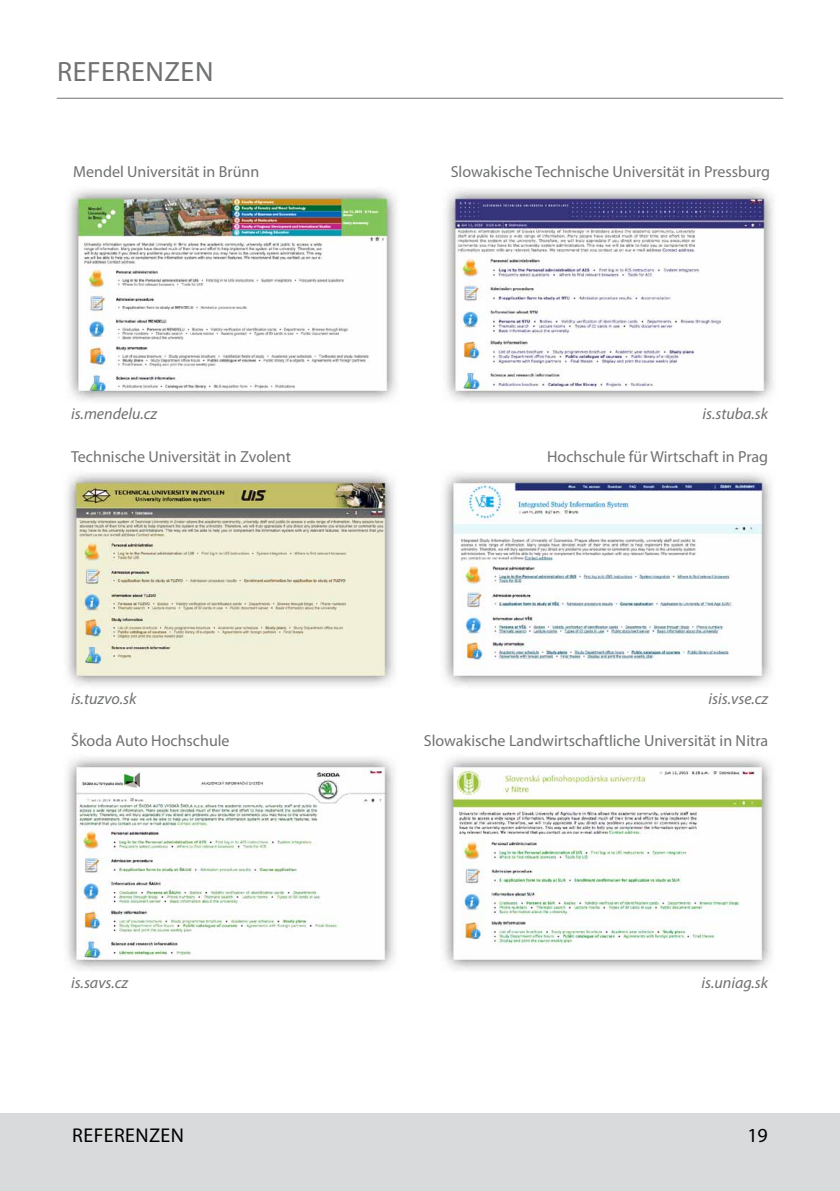
<style>
.page{position:relative;width:840px;height:1191px;background:#fff}
.page>*{position:absolute;margin:0;border:0;box-sizing:border-box;transform-origin:0 0}
.t1{font:28px "Myriad Pro";letter-spacing:.02em;color:#707172}
.t2{font:20px "Myriad Pro";color:#000}
.t3{font:16px "Myriad Pro";color:#707172}
.t4{font:italic 16px "Myriad Pro";color:#707172}
</style>
<div class="page">
<div style="left:0;top:1113px;width:839px;height:78px;background:#d9dadb"></div>
<hr style="left:57px;top:98px;width:725px;height:1px;background:#707172">
<img style="left:444px;top:757px;width:328px;height:213px">
<img style="left:67px;top:757px;width:328px;height:213px">
<img style="left:444px;top:473px;width:328px;height:213px">
<img style="left:67px;top:473px;width:328px;height:213px">
<img style="left:69px;top:189px;width:328px;height:212px">
<img style="left:446px;top:189px;width:328px;height:212px">
<h1 class="t1" style="left:57px;top:54px;width:158px">REFERENZEN</h1>
<p class="t3" style="left:73px;top:162px;width:188px">Mendel Universität in Brünn</p>
<p class="t3" style="left:450px;top:162px;width:321px">Slowakische Technische Universität in Pressburg</p>
<p class="t4" style="left:71px;top:404px;width:87px">is.mendelu.cz</p>
<p class="t4" style="left:702px;top:404px;width:67px">is.stuba.sk</p>
<p class="t3" style="left:71px;top:447px;width:221px">Technische Universität in Zvolent</p>
<p class="t3" style="left:547px;top:447px;width:222px">Hochschule für Wirtschaft in Prag</p>
<p class="t4" style="left:71px;top:688px;width:67px">is.tuzvo.sk</p>
<p class="t4" style="left:708px;top:688px;width:61px">isis.vse.cz</p>
<p class="t3" style="left:71px;top:730px;width:160px">Škoda Auto Hochschule</p>
<p class="t3" style="left:423px;top:730px;width:345px">Slowakische Landwirtschaftliche Universität in Nitra</p>
<p class="t4" style="left:71px;top:972px;width:59px">is.savs.cz</p>
<p class="t4" style="left:701px;top:972px;width:68px">is.uniag.sk</p>
<p class="t2" style="left:72px;top:1122px;width:12px">referenzen</p>
<p class="t2" style="left:747px;top:1122px;width:22px">19</p>
</div>
